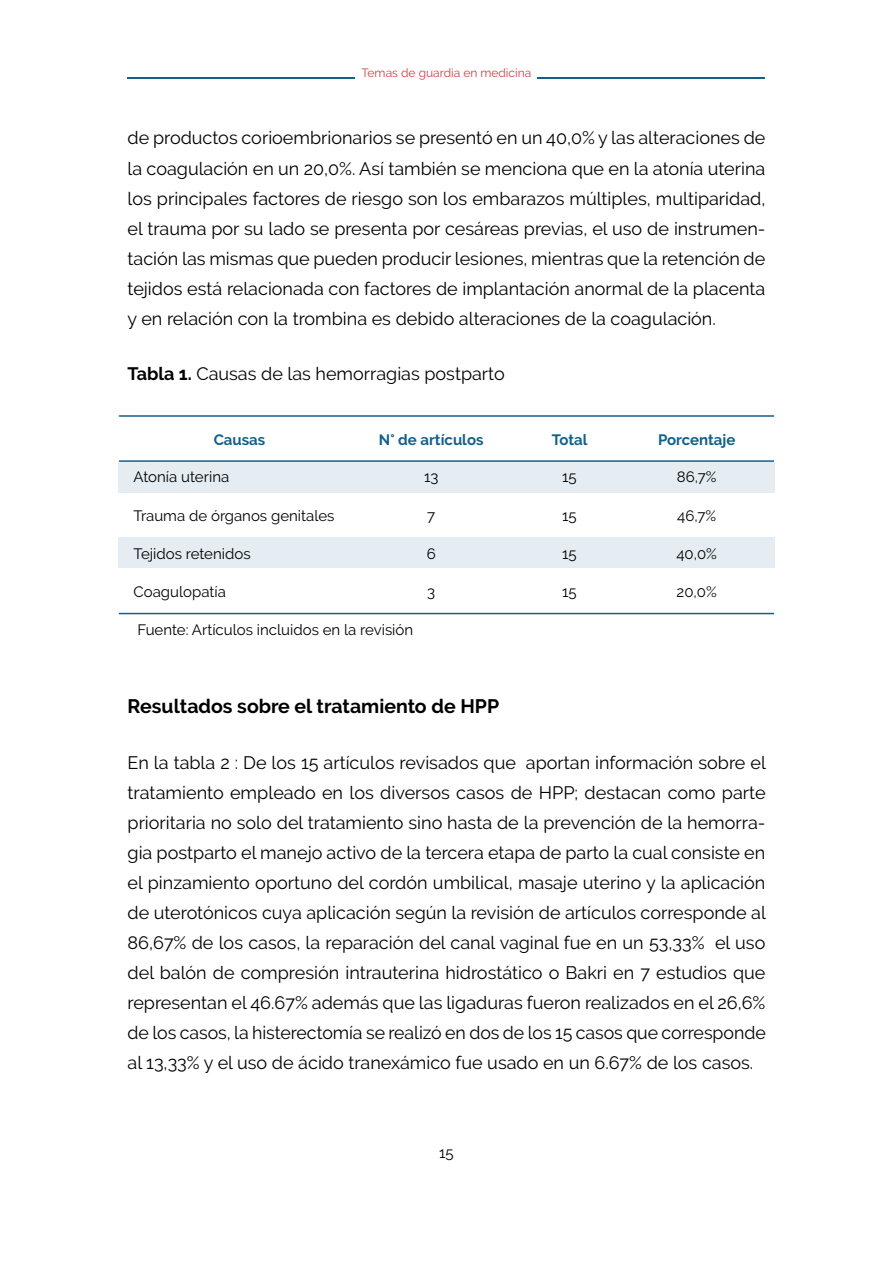
<style>
.page{position:relative;width:893px;height:1263px;background:#fff}
.page>*{position:absolute;margin:0;border:0;box-sizing:border-box;transform-origin:0 0}
.t1{font:700 19.5px "Raleway";color:#000}
.t2{font:18px/30px "Raleway";color:#000;text-align:justify}
.t3{font:15px "Raleway";color:#000}
.t4{font:700 15px "Raleway";color:#136089}
.t5{font:12px "Raleway";color:#d23f48}
.s1{font-weight:700}
</style>
<div class="page">
<hr style="left:128px;top:78px;width:637px;height:1px;background:#136089">
<div style="left:356px;top:66px;width:181px;height:16px;background:#fff"></div>
<div style="left:118px;top:462px;width:657px;height:30px;background:#e5edf2"></div>
<div style="left:118px;top:537px;width:657px;height:31px;background:#e5edf2"></div>
<hr style="left:119px;top:460px;width:655px;height:2px;background:#136089">
<hr style="left:119px;top:415px;width:655px;height:2px;background:#136089">
<hr style="left:119px;top:613px;width:655px;height:1px;background:#136089">
<p class="t5" style="left:362px;top:66px;width:171px">Temas de guardia en medicina</p>
<p class="t2" style="left:128px;top:123px;width:639px">de productos corioembrionarios se presentó en un 40,0% y las alteraciones de la coagulación en un 20,0%. Así también se menciona que en la atonía uterina los principales factores de riesgo son los embarazos múltiples, multiparidad, el trauma por su lado se presenta por cesáreas previas, el uso de instrumen&shy;tación las mismas que pueden producir lesiones, mientras que la retención de tejidos está relacionada con factores de implantación anormal de la placenta y en relación con la trombina es debido alteraciones de la coagulación.</p>
<p class="t2" style="left:128px;top:359px;width:379px"><span class="s1">Tabla 1.</span> Causas de las hemorragias postparto</p>
<p class="t4" style="left:214px;top:431px;width:53px">Causas</p>
<p class="t4" style="left:379px;top:431px;width:106px">N° de artículos</p>
<p class="t4" style="left:552px;top:431px;width:37px">Total</p>
<p class="t4" style="left:658px;top:431px;width:79px">Porcentaje</p>
<p class="t3" style="left:134px;top:468px;width:97px">Atonía uterina</p>
<p class="t3" style="left:424px;top:468px;width:16px">13</p>
<p class="t3" style="left:562px;top:468px;width:16px">15</p>
<p class="t3" style="left:677px;top:468px;width:41px">86,7%</p>
<p class="t3" style="left:134px;top:506px;width:203px">Trauma de órganos genitales</p>
<p class="t3" style="left:427px;top:506px;width:10px">7</p>
<p class="t3" style="left:562px;top:506px;width:16px">15</p>
<p class="t3" style="left:677px;top:506px;width:40px">46,7%</p>
<p class="t3" style="left:134px;top:545px;width:119px">Tejidos retenidos</p>
<p class="t3" style="left:427px;top:545px;width:11px">6</p>
<p class="t3" style="left:562px;top:545px;width:16px">15</p>
<p class="t3" style="left:676px;top:545px;width:42px">40,0%</p>
<p class="t3" style="left:134px;top:583px;width:94px">Coagulopatía</p>
<p class="t3" style="left:427px;top:583px;width:10px">3</p>
<p class="t3" style="left:562px;top:583px;width:16px">15</p>
<p class="t3" style="left:676px;top:583px;width:42px">20,0%</p>
<p class="t3" style="left:137px;top:621px;width:277px">Fuente: Artículos incluidos en la revisión</p>
<p class="t1" style="left:128px;top:695px;width:373px">Resultados sobre el tratamiento de HPP</p>
<p class="t2" style="left:128px;top:747px;width:640px">En la tabla 2 : De los 15 artículos revisados que aportan información sobre el tratamiento empleado en los diversos casos de HPP; destacan como parte prioritaria no solo del tratamiento sino hasta de la prevención de la hemorra&shy;gia postparto el manejo activo de la tercera etapa de parto la cual consiste en el pinzamiento oportuno del cordón umbilical, masaje uterino y la aplicación de uterotónicos cuya aplicación según la revisión de artículos corresponde al 86,67% de los casos, la reparación del canal vaginal fue en un 53,33% el uso del balón de compresión intrauterina hidrostático o Bakri en 7 estudios que representan el 46.67% además que las ligaduras fueron realizados en el 26,6% de los casos, la histerectomía se realizó en dos de los 15 casos que corresponde al 13,33% y el uso de ácido tranexámico fue usado en un 6.67% de los casos.</p>
<p class="t3" style="left:439px;top:1144px;width:16px">15</p>
</div>
